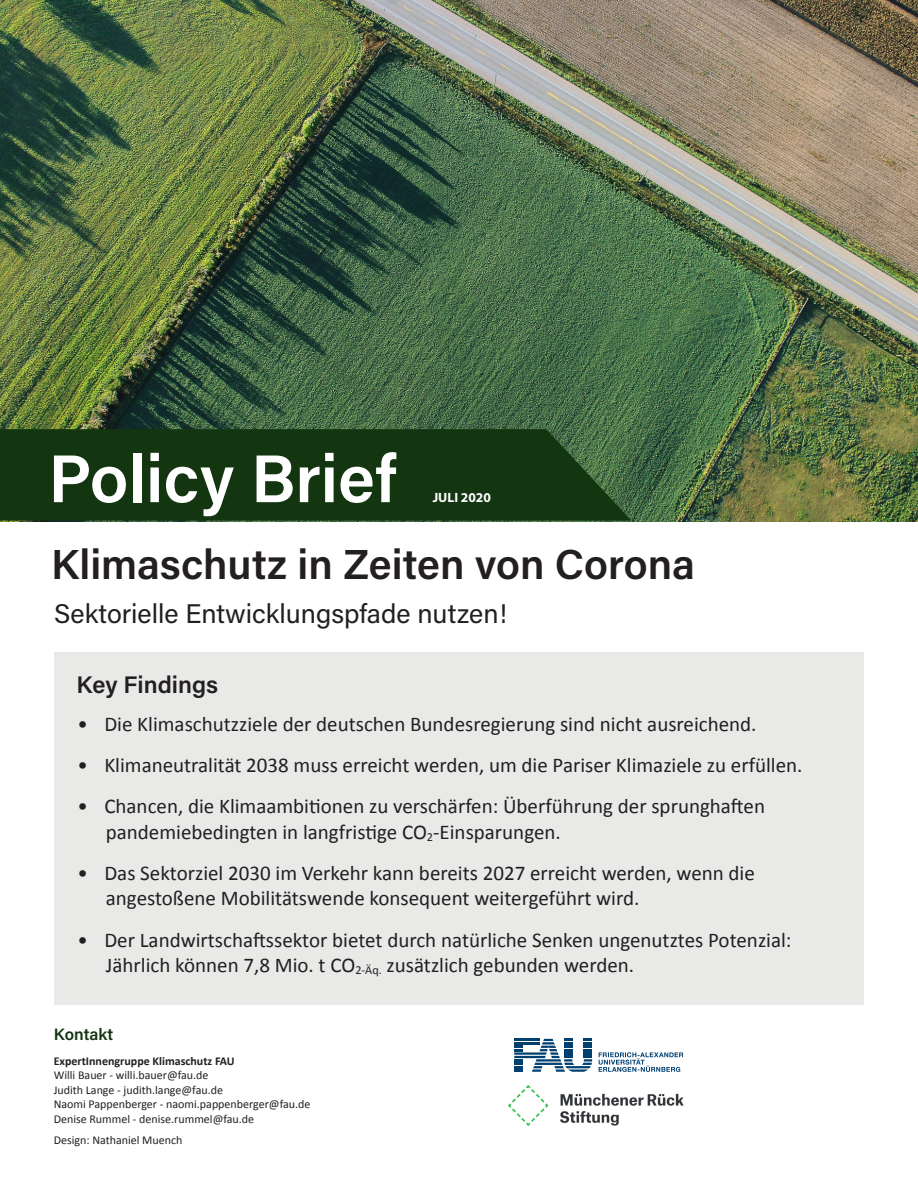
<style>
.page{position:relative;width:918px;height:1188px;background:#fff}
.page>*{position:absolute;margin:0;border:0;box-sizing:border-box;transform-origin:0 0}
.t1{font:67.5px "Acumin Variable Concept";letter-spacing:.045em;color:#fff}
.t2{font:42px "Acumin Variable Concept";letter-spacing:.045em;color:#231f20}
.t3{font:27px "Acumin Variable Concept";letter-spacing:.025em;color:#231f20}
.t4{font:24px "Acumin Variable Concept";letter-spacing:.04em;color:#231f20}
.t5{font:21px "Calibri";color:#231f20}
.t6{font:16.5px "Acumin Variable Concept";letter-spacing:.045em;color:#133510}
.t7{font:13.5px "Myriad Variable Concept";letter-spacing:.195em;color:#fff}
.t8{font:12px "Calibri";color:#231f20}
.t9{font:700 12px "Calibri";color:#231f20}
</style>
<div class="page">
<img style="left:0;top:0;width:918px;height:521px">
<div style="left:54px;top:652px;width:810px;height:353px;background:#e9e9e8"></div>
<svg style="left:0;top:429px;width:631px;height:92px;background:#163914"></svg>
<svg style="left:599px;top:1052px;width:84px;height:20px"></svg>
<svg style="left:514px;top:1039px;width:78px;height:33px"></svg>
<img style="left:509px;top:1085px;width:175px;height:40px">
<p class="t1" style="left:48px;top:432px;width:346px">Policy Brief</p>
<p class="t7" style="left:433px;top:490px;width:57px">JULI 2020</p>
<p class="t2" style="left:51px;top:536px;width:644px">Klimaschutz in Zeiten von Corona</p>
<p class="t3" style="left:54px;top:595px;width:454px">Sektorielle Entwicklungspfade nutzen!</p>
<p class="t4" style="left:77px;top:668px;width:142px">Key Findings</p>
<p class="t5" style="left:77px;top:710px;width:681px">• Die Klimaschutzziele der deutschen Bundesregierung sind nicht ausreichend.</p>
<p class="t5" style="left:77px;top:752px;width:727px">• Klimaneutralität 2038 muss erreicht werden, um die Pariser Klimaziele zu erfüllen.</p>
<p class="t5" style="left:77px;top:793px;width:689px">• Chancen, die Klimaambitionen zu verschärfen: Überführung der sprunghaften</p>
<p class="t5" style="left:106px;top:818px;width:456px">pandemiebedingten in langfristige CO<sub>2</sub>-Einsparungen.</p>
<p class="t5" style="left:77px;top:860px;width:679px">• Das Sektorziel 2030 im Verkehr kann bereits 2027 erreicht werden, wenn die</p>
<p class="t5" style="left:106px;top:885px;width:535px">angestoßene Mobilitätswende konsequent weitergeführt wird.</p>
<p class="t5" style="left:77px;top:926px;width:716px">• Der Landwirtschaftssektor bietet durch natürliche Senken ungenutztes Potenzial:</p>
<p class="t5" style="left:106px;top:951px;width:530px">Jährlich können 7,8 Mio. t CO<sub>2-Äq.</sub> zusätzlich gebunden werden.</p>
<p class="t6" style="left:54px;top:1023px;width:60px">Kontakt</p>
<p class="t9" style="left:54px;top:1053px;width:183px">ExpertInnengruppe Klimaschutz FAU</p>
<p class="t8" style="left:54px;top:1068px;width:156px">Willi Bauer - willi.bauer@fau.de</p>
<p class="t8" style="left:54px;top:1082px;width:171px">Judith Lange - judith.lange@fau.de</p>
<p class="t8" style="left:54px;top:1097px;width:258px">Naomi Pappenberger - naomi.pappenberger@fau.de</p>
<p class="t8" style="left:54px;top:1111px;width:202px">Denise Rummel - denise.rummel@fau.de</p>
<p class="t8" style="left:54px;top:1133px;width:130px">Design: Nathaniel Muench</p>
</div>
